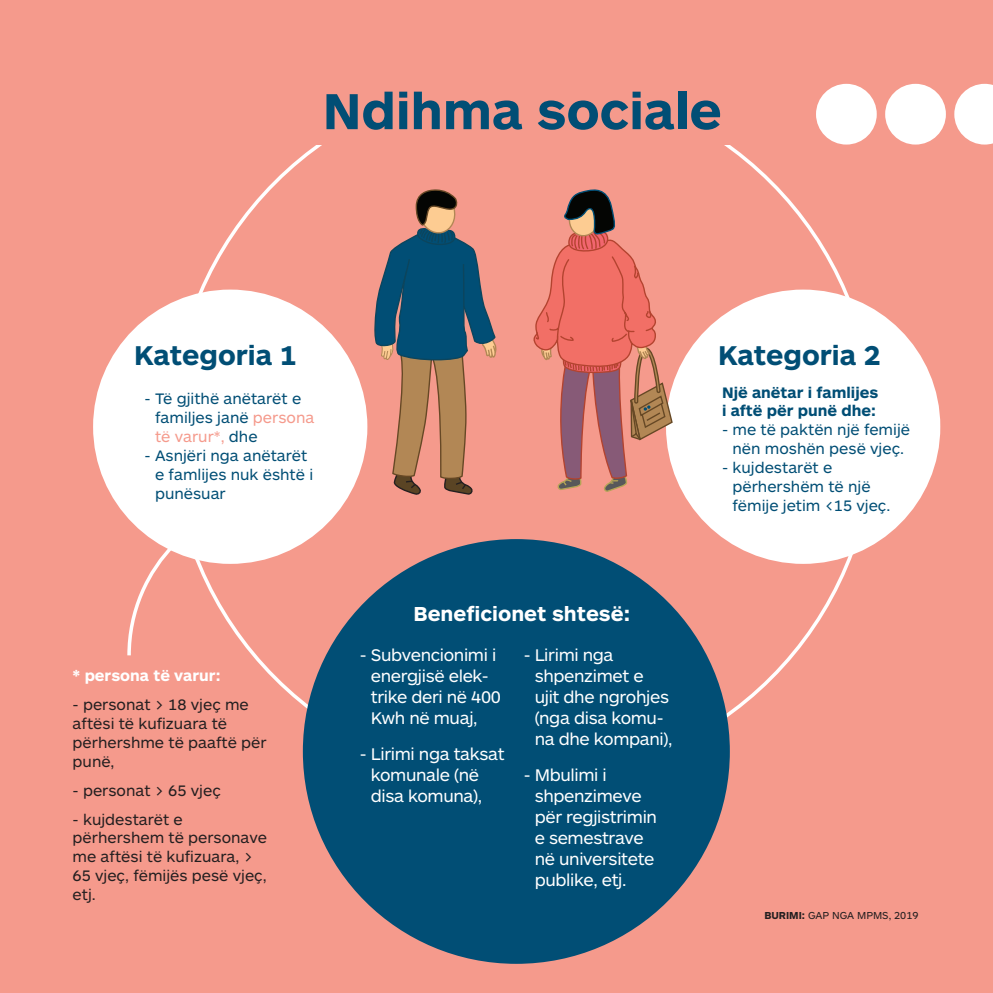
<style>
.page{position:relative;width:993px;height:993px;background:#fff}
.page>*{position:absolute;margin:0;border:0;box-sizing:border-box;transform-origin:0 0}
.t1{font:700 52.5px "ARS Maquette Pro";color:#014e75}
.t2{font:700 28.18px "ARS Maquette Pro";color:#014e75}
.t3{font:700 21px "ARS Maquette Pro";color:#fff}
.t4{font:17.5px/21px "ARS Maquette Pro";letter-spacing:-.02em;color:#fff}
.t5{font:15.75px/18.9px "ARS Maquette Pro";color:#014e75}
.t6{font:15.75px/18.9px "ARS Maquette Pro";color:#231f20}
.t7{font:700 15.75px/18.9px "ARS Maquette Pro";color:#014e75}
.t8{font:700 15.75px "ARS Maquette Pro";color:#fff}
.t9{font:10.5px "ARS Maquette Pro";color:#231f20}
.s1{color:#f59a8c}
.s2{font-weight:700}
</style>
<div class="page">
<div style="left:0;top:0;width:992px;height:992px;background:#f59a8c"></div>
<div style="left:665px;top:289px;width:274px;height:274px;background:#fff;border-radius:50%"></div>
<div style="left:303px;top:539px;width:426px;height:424px;background:#014e75;border-radius:50%"></div>
<div style="left:93px;top:289px;width:274px;height:274px;background:#fff;border-radius:50%"></div>
<div style="left:815px;top:84px;width:61px;height:60px;background:#fff;border-radius:50%"></div>
<div style="left:884px;top:84px;width:61px;height:60px;background:#fff;border-radius:50%"></div>
<svg style="left:954px;top:84px;width:38px;height:60px"></svg>
<svg style="left:125px;top:514px;width:166px;height:144px"></svg>
<svg style="left:533px;top:189px;width:140px;height:303px"></svg>
<svg style="left:374px;top:189px;width:123px;height:306px"></svg>
<h1 class="t1" style="left:322px;top:77px;width:400px">Ndihma sociale</h1>
<h2 class="t2" style="left:134px;top:337px;width:164px">Kategoria 1</h2>
<h2 class="t2" style="left:717px;top:337px;width:164px">Kategoria 2</h2>
<p class="t5" style="left:155px;top:388px;width:161px;text-indent:-10px">- Të gjithë anëtarët e familjes janë <span class="s1">persona të varur*,</span> dhe</p>
<p class="t5" style="left:155px;top:445px;width:159px;text-indent:-10px">- Asnjëri nga anëtarët e famlijes nuk është i punësuar</p>
<p class="t8" style="left:73px;top:665px;width:149px">* persona të varur:</p>
<p class="t6" style="left:73px;top:694px;width:195px">- personat &gt; 18 vjeç me aftësi të kufizuara të përhershme të paaftë për punë,</p>
<p class="t6" style="left:73px;top:779px;width:150px">- personat &gt; 65 vjeç</p>
<p class="t6" style="left:73px;top:808px;width:196px">- kujdestarët e përhershem të personave me aftësi të kufizuara, &gt;<br>65 vjeç, fëmijës pesë vjeç, etj.</p>
<p class="t3" style="left:413px;top:599px;width:218px">Beneficionet shtesë:</p>
<p class="t4" style="left:371px;top:643px;width:132px;text-indent:-11px">- Subvencionimi i energjisë elek&shy;trike deri në 400<br>Kwh në muaj,</p>
<p class="t4" style="left:371px;top:742px;width:135px;text-indent:-11px">- Lirimi nga taksat komunale (në disa komuna),</p>
<p class="t4" style="left:534px;top:643px;width:139px;text-indent:-11px">- Lirimi nga shpenzimet e ujit dhe ngrohjes (nga disa komu&shy;na dhe kompani),</p>
<p class="t4" style="left:534px;top:763px;width:124px;text-indent:-11px">- Mbulimi i shpenzimeve për regjistrimin e semestrave në universitete publike, etj.</p>
<p class="t7" style="left:721px;top:381px;width:158px">Një anëtar i famlijes i aftë për punë dhe:</p>
<p class="t5" style="left:721px;top:419px;width:189px;text-align:center">- me të paktën një femijë nën moshën pesë vjeç.</p>
<p class="t5" style="left:732px;top:457px;width:159px;text-indent:-10px">- kujdestarët e përhershëm të një fëmije jetim &lt;15 vjeç.</p>
<p class="t9" style="left:764px;top:907px;width:156px"><span class="s2">BURIMI:</span> GAP NGA MPMS, 2019</p>
</div>
